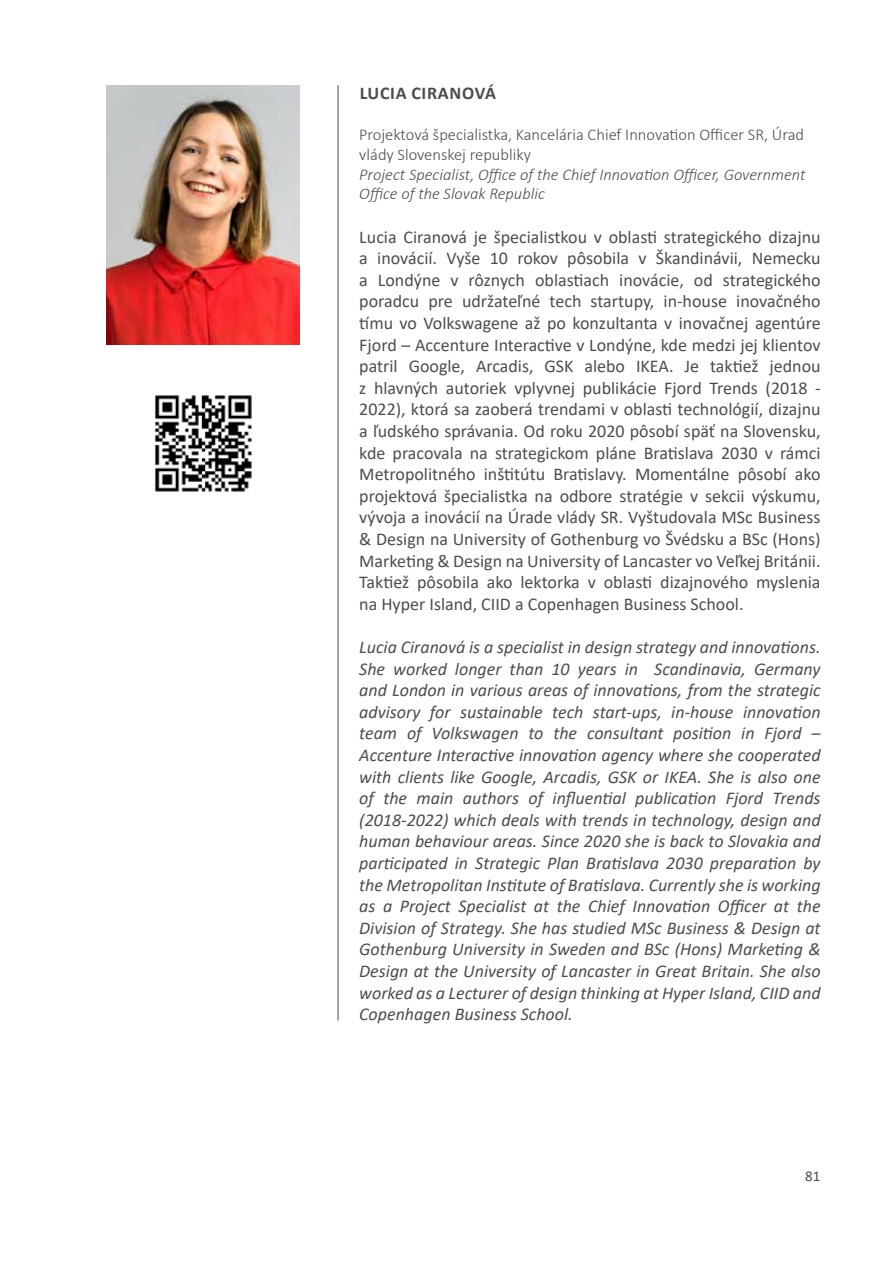
<style>
.page{position:relative;width:893px;height:1263px;background:#fff}
.page>*{position:absolute;margin:0;border:0;box-sizing:border-box;transform-origin:0 0}
.t1{font:18px/21.6px "Calibri";color:#4d4d4f;text-align:justify}
.t2{font:italic 18px/21.6px "Calibri";color:#4d4d4f;text-align:justify}
.t3{font:700 18px "Calibri";letter-spacing:.04em;color:#4d4d4f}
.t4{font:italic 300 16.5px/19.8px "Calibri";color:#4d4d4f}
.t5{font:300 16.5px/19.8px "Calibri";color:#4d4d4f}
.t6{font:15px "Calibri";color:#4d4d4f}
</style>
<div class="page">
<img style="left:106px;top:85px;width:194px;height:259px">
<hr style="left:338px;top:85px;width:1px;height:935px;background:#4d4d4f">
<img style="left:154px;top:395px;width:98px;height:97px">
<p class="t3" style="left:360px;top:80px;width:138px">LUCIA CIRANOVÁ</p>
<p class="t5" style="left:359px;top:124px;width:446px">Projektová špecialistka, Kancelária Chief Innovation Officer SR, Úrad vlády Slovenskej republiky</p>
<p class="t4" style="left:359px;top:164px;width:448px">Project Specialist, Office of the Chief Innovation Officer, Government<br>Office of the Slovak Republic</p>
<p class="t1" style="left:359px;top:225px;width:463px">Lucia Ciranová je špecialistkou v oblasti strategického dizajnu a inovácií. Vyše 10 rokov pôsobila v Škandinávii, Nemecku a Londýne v rôznych oblastiach inovácie, od strategického poradcu pre udržateľné tech startupy, in-house inovačného tímu vo Volkswagene až po konzultanta v inovačnej agentúre Fjord – Accenture Interactive v Londýne, kde medzi jej klientov patril Google, Arcadis, GSK alebo IKEA. Je taktiež jednou z hlavných autoriek vplyvnej publikácie Fjord Trends (2018 - 2022), ktorá sa zaoberá trendami v oblasti technológií, dizajnu a ľudského správania. Od roku 2020 pôsobí späť na Slovensku, kde pracovala na strategickom pláne Bratislava 2030 v rámci Metropolitného inštitútu Bratislavy. Momentálne pôsobí ako projektová špecialistka na odbore stratégie v sekcii výskumu, vývoja a inovácií na Úrade vlády SR. Vyštudovala MSc Business &amp; Design na University of Gothenburg vo Švédsku a BSc (Hons)<br>Marketing &amp; Design na University of Lancaster vo Veľkej Británii.<br>Taktiež pôsobila ako lektorka v oblasti dizajnového myslenia na Hyper Island, CIID a Copenhagen Business School.</p>
<p class="t2" style="left:359px;top:635px;width:463px">Lucia Ciranová is a specialist in design strategy and innovations.<br>She worked longer than 10 years in Scandinavia, Germany and London in various areas of innovations, from the strategic advisory for sustainable tech start-ups, in-house innovation team of Volkswagen to the consultant position in Fjord – Accenture Interactive innovation agency where she cooperated with clients like Google, Arcadis, GSK or IKEA. She is also one of the main authors of influential publication Fjord Trends (2018-2022) which deals with trends in technology, design and human behaviour areas. Since 2020 she is back to Slovakia and participated in Strategic Plan Bratislava 2030 preparation by the Metropolitan Institute of Bratislava. Currently she is working as a Project Specialist at the Chief Innovation Officer at the Division of Strategy. She has studied MSc Business &amp; Design at Gothenburg University in Sweden and BSc (Hons) Marketing &amp; Design at the University of Lancaster in Great Britain. She also worked as a Lecturer of design thinking at Hyper Island, CIID and Copenhagen Business School.</p>
<p class="t6" style="left:805px;top:1165px;width:17px">81</p>
</div>
